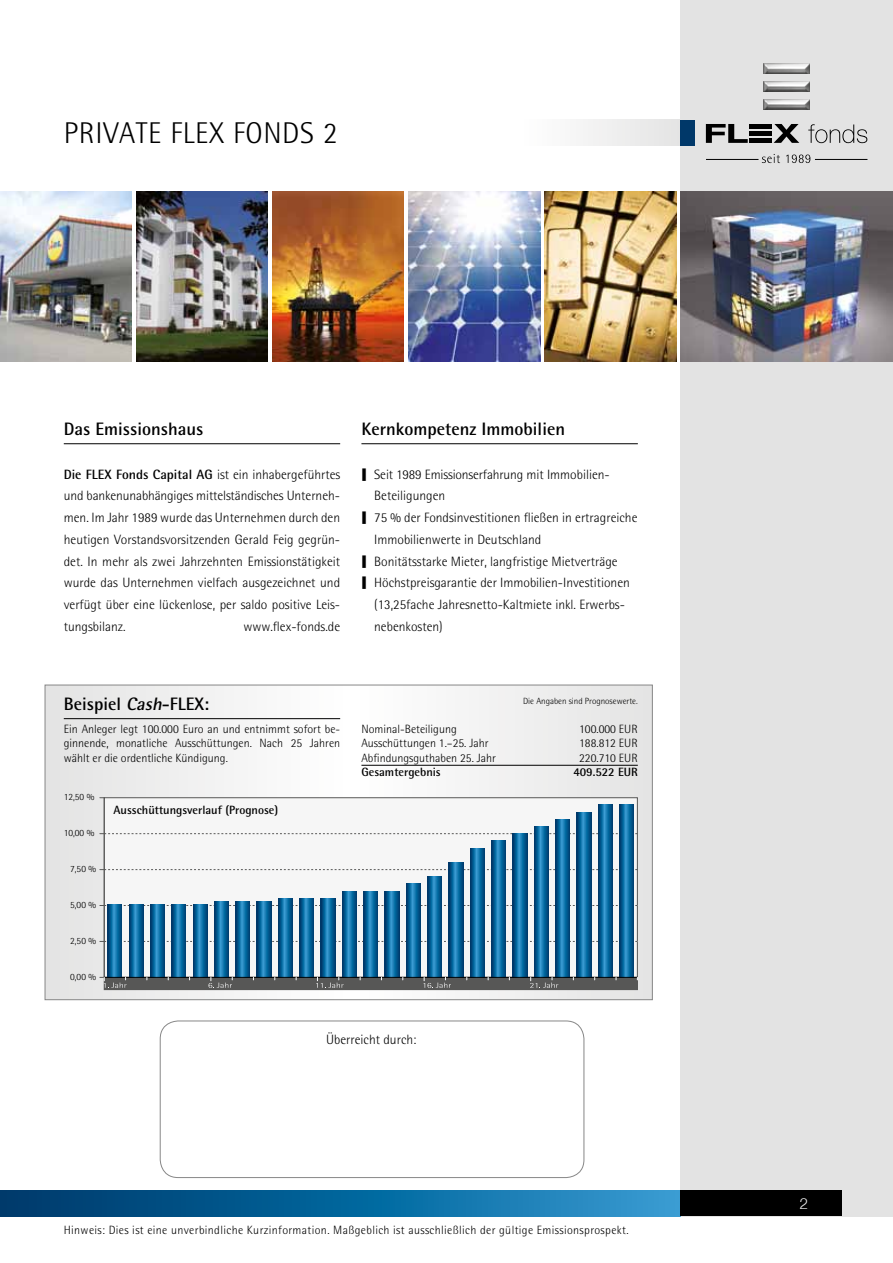
<style>
.page{position:relative;width:893px;height:1263px;background:#fff}
.page>*{position:absolute;margin:0;border:0;box-sizing:border-box;transform-origin:0 0}
.t1{font:300 30px "Rotis Semi Sans";letter-spacing:.02em;color:#000}
.t2{font:700 18px "Rotis Semi Sans";color:#000}
.t3{font:300 15px "Helvetica";color:#eaeaea}
.t4{font:300 13.5px/21.8px "Rotis Semi Sans";color:#000;text-align:justify}
.t5{font:300 12px/14.4px "Rotis Semi Sans";color:#000;text-align:justify}
.t6{font:300 12px "Rotis Semi Sans";letter-spacing:.03em;color:#000}
.t7{font:700 12px "Rotis Semi Sans";color:#000}
.t8{font:300 9.45px "Rotis Semi Sans";color:#000}
.t9{font:300 9px "Rotis Semi Sans";color:#000}
.s1{font-weight:700}
.s2{font-style:italic}
</style>
<div class="page">
<div style="left:680px;top:0;width:213px;height:1216px;background:#e3e3e3"></div>
<div style="left:519px;top:120px;width:163px;height:25px;background:linear-gradient(to right,#fff,#e4e4e4)"></div>
<div style="left:680px;top:120px;width:15px;height:25px;background:#003869"></div>
<svg style="left:0;top:1191px;width:680px;height:25px;background:#0d679c"></svg>
<div style="left:680px;top:1191px;width:162px;height:25px;background:#000"></div>
<img style="left:680px;top:191px;width:213px;height:170px">
<img style="left:0;top:191px;width:132px;height:170px">
<img style="left:136px;top:191px;width:132px;height:170px">
<img style="left:544px;top:191px;width:132px;height:170px">
<img style="left:408px;top:191px;width:132px;height:170px">
<img style="left:272px;top:191px;width:132px;height:170px">
<div style="left:160px;top:1020px;width:424px;height:158px;border:1px solid #878787;border-radius:18px"></div>
<hr style="left:64px;top:443px;width:276px;height:1px;background:#000">
<hr style="left:361px;top:443px;width:277px;height:1px;background:#000">
<svg style="left:47px;top:687px;width:604px;height:311px"></svg>
<div style="left:104px;top:798px;width:533px;height:179px;background:#f6f6f6"></div>
<div style="left:104px;top:797px;width:534px;height:180px;border:1px solid #575756"></div>
<div style="left:104px;top:977px;width:533px;height:12px;background:#575756"></div>
<div style="left:104px;top:977px;width:534px;height:13px;border:1px solid #575756"></div>
<svg style="left:108px;top:906px;width:14px;height:71px"></svg>
<svg style="left:129px;top:906px;width:14px;height:71px"></svg>
<svg style="left:150px;top:906px;width:15px;height:71px"></svg>
<svg style="left:172px;top:906px;width:14px;height:71px"></svg>
<svg style="left:193px;top:906px;width:14px;height:71px"></svg>
<svg style="left:214px;top:902px;width:15px;height:75px"></svg>
<svg style="left:236px;top:902px;width:14px;height:75px"></svg>
<svg style="left:257px;top:902px;width:14px;height:75px"></svg>
<svg style="left:278px;top:898px;width:15px;height:79px"></svg>
<svg style="left:300px;top:898px;width:14px;height:79px"></svg>
<svg style="left:321px;top:898px;width:14px;height:79px"></svg>
<svg style="left:342px;top:891px;width:15px;height:86px"></svg>
<svg style="left:364px;top:891px;width:14px;height:86px"></svg>
<svg style="left:385px;top:891px;width:14px;height:86px"></svg>
<svg style="left:406px;top:884px;width:15px;height:93px"></svg>
<svg style="left:428px;top:877px;width:14px;height:100px"></svg>
<svg style="left:449px;top:862px;width:14px;height:115px;background:#0e679d"></svg>
<svg style="left:470px;top:848px;width:15px;height:129px;background:#0d649a"></svg>
<svg style="left:492px;top:841px;width:14px;height:136px;background:#0e679d"></svg>
<svg style="left:513px;top:834px;width:14px;height:143px;background:#0e679d"></svg>
<svg style="left:534px;top:826px;width:14px;height:151px;background:#0e679d"></svg>
<svg style="left:555px;top:819px;width:15px;height:158px;background:#0d649a"></svg>
<svg style="left:577px;top:812px;width:14px;height:165px;background:#0e679d"></svg>
<svg style="left:598px;top:805px;width:14px;height:172px;background:#0e679d"></svg>
<svg style="left:619px;top:805px;width:15px;height:172px;background:#0d649a"></svg>
<hr style="left:104px;top:798px;width:1px;height:179px;background:#575756">
<svg style="left:100px;top:941px;width:537px;height:1px"></svg>
<svg style="left:100px;top:905px;width:537px;height:1px"></svg>
<svg style="left:100px;top:869px;width:537px;height:1px"></svg>
<svg style="left:100px;top:833px;width:537px;height:1px"></svg>
<hr style="left:104px;top:977px;width:533px;height:1px;background:#000">
<svg style="left:100px;top:977px;width:27px;height:11px"></svg>
<svg style="left:209px;top:977px;width:24px;height:11px"></svg>
<svg style="left:316px;top:977px;width:28px;height:11px"></svg>
<svg style="left:423px;top:977px;width:28px;height:11px"></svg>
<svg style="left:530px;top:977px;width:28px;height:11px"></svg>
<hr style="left:64px;top:718px;width:276px;height:1px;background:#000">
<hr style="left:361px;top:765px;width:277px;height:1px;background:#000">
<svg style="left:808px;top:124px;width:59px;height:19px"></svg>
<svg style="left:706px;top:124px;width:42px;height:19px"></svg>
<svg style="left:774px;top:124px;width:25px;height:19px"></svg>
<hr style="left:749px;top:124px;width:22px;height:4px;background:#000">
<div style="left:749px;top:131px;width:22px;height:5px;background:#000"></div>
<hr style="left:749px;top:139px;width:22px;height:4px;background:#000">
<img style="left:764px;top:100px;width:46px;height:10px">
<img style="left:763px;top:82px;width:47px;height:10px">
<img style="left:763px;top:64px;width:47px;height:10px">
<svg style="left:762px;top:154px;width:18px;height:9px"></svg>
<svg style="left:786px;top:155px;width:24px;height:8px"></svg>
<hr style="left:706px;top:159px;width:52px;height:1px;background:#000">
<hr style="left:815px;top:159px;width:52px;height:1px;background:#000">
<h1 class="t1" style="left:64px;top:116px;width:275px">Private FLEX Fonds 2</h1>
<h2 class="t2" style="left:64px;top:418px;width:141px">Das Emissionshaus</h2>
<p class="t4" style="left:64px;top:463px;width:278px"><span class="s1">Die FLEX Fonds Capital AG</span> ist ein inhabergeführtes und bankenunabhängiges mittelständisches Unterneh&shy;men. I m Jahr 1989 wurde das Unternehmen durch den heutigen Vorstandsvorsitzenden Gerald Feig gegrün&shy;det. I n mehr als zwei Jahrzehnten Emissionstätigkeit wurde das Unternehmen vielfach ausgezeichnet und verfügt über eine lückenlose, per saldo positive Leis&shy;tungsbilanz.</p>
<p class="t4" style="left:243px;top:615px;width:98px">www.flex-fonds.de</p>
<h2 class="t2" style="left:361px;top:418px;width:205px">Kernkompetenz I mmobilien</h2>
<p class="t4" style="left:374px;top:463px;width:265px;text-align:left">Seit 1989 Emissionserfahrung mit I mmobilien-Beteiligungen<br>75 % der Fondsinvestitionen fließen in ertragreiche I mmobilienwerte in Deutschland<br>Bonitätsstarke Mieter, langfristige Mietverträge Höchstpreisgarantie der I mmobilien-I nvestitionen (13,25fache Jahresnetto-Kaltmiete inkl. Erwerbs&shy;nebenkosten)</p>
<h2 class="t2" style="left:64px;top:693px;width:147px">Beispiel <span class="s2">Cash</span>-FLEX:</h2>
<p class="t5" style="left:64px;top:722px;width:278px">Ein Anleger legt 100.000 Euro an und entnimmt sofort be&shy;ginnende, monatliche Ausschüttungen. Nach 25 Jahren wählt er die ordentliche Kündigung.</p>
<p class="t8" style="left:64px;top:792px;width:32px">12,50 %</p>
<p class="t8" style="left:64px;top:828px;width:32px">10,00 %</p>
<p class="t8" style="left:70px;top:864px;width:27px">7,50 %</p>
<p class="t8" style="left:70px;top:899px;width:27px">5,00 %</p>
<p class="t8" style="left:70px;top:935px;width:27px">2,50 %</p>
<p class="t8" style="left:70px;top:971px;width:27px">0,00 %</p>
<p class="t7" style="left:114px;top:802px;width:166px">Ausschüttungsverlauf (Prognose)</p>
<p class="t9" style="left:523px;top:696px;width:116px">Die Angaben sind Prognosewerte.</p>
<p class="t5" style="left:361px;top:722px;width:97px">Nominal-Beteiligung</p>
<p class="t5" style="left:579px;top:722px;width:58px">100.000 EUR</p>
<p class="t5" style="left:361px;top:736px;width:129px">Ausschüttungen 1.–25. Jahr</p>
<p class="t5" style="left:579px;top:736px;width:58px">188.812 EUR</p>
<p class="t5" style="left:361px;top:750px;width:136px">Abfindungsguthaben 25. Jahr</p>
<p class="t5" style="left:579px;top:750px;width:58px">220.710 EUR</p>
<p class="t7" style="left:361px;top:765px;width:81px">Gesamtergebnis</p>
<p class="t7" style="left:573px;top:765px;width:52px">409.522 EUR</p>
<p class="t4" style="left:326px;top:1029px;width:92px">Überreicht durch:</p>
<p class="t6" style="left:64px;top:1223px;width:566px">Hinweis: Dies ist eine unverbindliche Kurzinformation. Maßgeblich ist ausschließlich der gültige Emissionsprospekt.</p>
<p class="t3" style="left:800px;top:1194px;width:10px">2</p>
</div>
